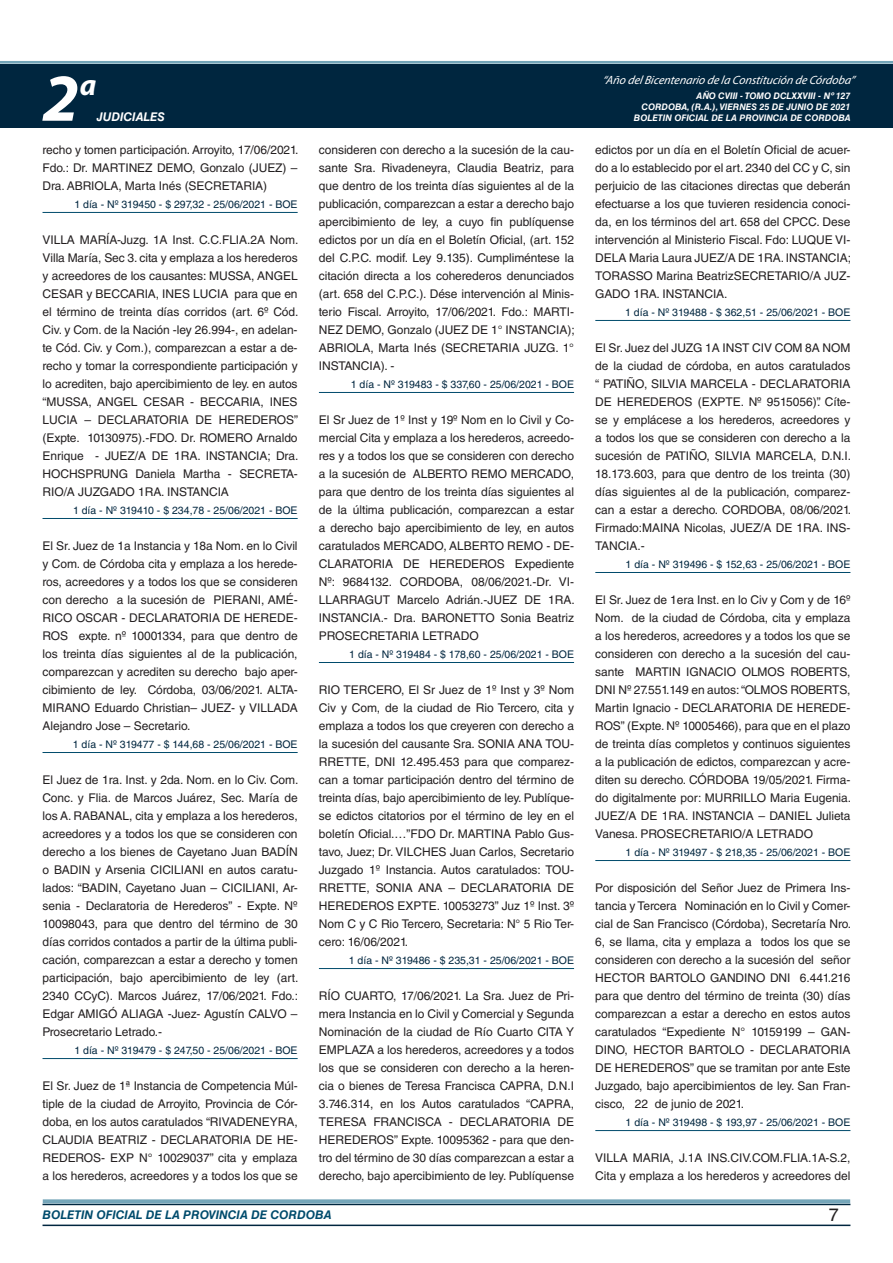
<style>
.page{position:relative;width:893px;height:1263px;background:#fff}
.page>*{position:absolute;margin:0;border:0;box-sizing:border-box;transform-origin:0 0}
.t1{font:italic 700 67.5px "Myriad Pro";color:#fff}
.t2{font:italic 700 30px "Myriad Pro";color:#fff}
.t3{font:18px "Helvetica LT Std";color:#231f20}
.t4{font:12px/18px "Helvetica LT Std";letter-spacing:-.005em;color:#231f20;text-align:justify}
.t5{font:italic 12px "Myriad Pro";color:#fff}
.t6{font:italic 700 12px "Helvetica LT Std";color:#004b6c}
.t7{font:italic 700 12px "Helvetica LT Std";color:#fff}
.t8{font:10.5px "Helvetica LT Std";color:#00263f}
.t9{font:italic 700 9px/10.8px "Helvetica LT Std";color:#fff;text-align:right}
</style>
<div class="page">
<div style="left:0;top:61px;width:893px;height:6px;background:#fff;opacity:.75"></div>
<div style="left:0;top:64px;width:893px;height:64px;background:#00263f"></div>
<hr style="left:43px;top:1224px;width:807px;height:2px;background:#00263f">
<div style="left:42px;top:1198px;width:809px;height:8px;background:#fff;opacity:.75"></div>
<hr style="left:43px;top:212px;width:255px;height:1px;background:#004b6c">
<hr style="left:43px;top:518px;width:255px;height:1px;background:#004b6c">
<hr style="left:43px;top:752px;width:255px;height:1px;background:#004b6c">
<hr style="left:43px;top:1058px;width:255px;height:1px;background:#004b6c">
<hr style="left:319px;top:392px;width:255px;height:1px;background:#004b6c">
<hr style="left:319px;top:662px;width:255px;height:1px;background:#004b6c">
<hr style="left:319px;top:968px;width:255px;height:1px;background:#004b6c">
<hr style="left:595px;top:320px;width:255px;height:1px;background:#004b6c">
<hr style="left:595px;top:572px;width:255px;height:1px;background:#004b6c">
<hr style="left:595px;top:860px;width:255px;height:1px;background:#004b6c">
<hr style="left:595px;top:1130px;width:255px;height:1px;background:#004b6c">
<p class="t5" style="left:603px;top:72px;width:254px">“Año delBicentenario de la Constitución de Córdoba”</p>
<h1 class="t1" style="left:43px;top:54px;width:38px">2</h1>
<h2 class="t2" style="left:80px;top:66px;width:18px">a</h2>
<p class="t9" style="left:642px;top:91px;width:210px">AÑO CVIII - TOMO DCLXXVIII - Nº 127<br>CORDOBA, (R.A.), VIERNES 25 DE JUNIO DE 2021</p>
<p class="t7" style="left:97px;top:110px;width:70px">JUDICIALES</p>
<p class="t9" style="left:634px;top:112px;width:218px">BOLETIN OFICIAL DE LA PROVINCIA DE CORDOBA</p>
<p class="t4" style="left:43px;top:141px;width:257px">recho y tomen participación. Arroyito, 17/06/2021.<br>Fdo.: Dr. MARTINEZ DEMO, Gonzalo (JUEZ) – Dra. ABRIOLA, Marta Inés (SECRETARIA)</p>
<p class="t8" style="left:74px;top:198px;width:225px">1 día - Nº 319450 - $ 297,32 - 25/06/2021 - BOE</p>
<p class="t4" style="left:43px;top:231px;width:257px">VILLA MARÍA-Juzg. 1A Inst. C.C.FLIA.2A Nom.<br>Villa María, Sec 3. cita y emplaza a los herederos y acreedores de los causantes: MUSSA, ANGEL CESAR y BECCARIA, INES LUCIA para que en el término de treinta días corridos (art. 6º Cód.<br>Civ. y Com. de la Nación -ley 26.994-, en adelan&shy;te Cód. Civ. y Com.), comparezcan a estar a de&shy;recho y tomar la correspondiente participación y lo acrediten, bajo apercibimiento de ley. en autos “MUSSA, ANGEL CESAR - BECCARIA, INES LUCIA – DECLARATORIA DE HEREDEROS” (Expte. 10130975).-FDO. Dr. ROMERO Arnaldo Enrique - JUEZ/A DE 1RA. INSTANCIA; Dra.<br>HOCHSPRUNG Daniela Martha - SECRETA-RIO/A JUZGADO 1RA. INSTANCIA</p>
<p class="t8" style="left:73px;top:504px;width:226px">1 día - Nº 319410 - $ 234,78 - 25/06/2021 - BOE</p>
<p class="t4" style="left:43px;top:537px;width:257px">El Sr. Juez de 1a Instancia y 18a Nom. en lo Civil y Com. de Córdoba cita y emplaza a los herede&shy;ros, acreedores y a todos los que se consideren con derecho a la sucesión de PIERANI, AMÉ-RICO OSCAR - DECLARATORIA DE HEREDE-ROS expte. nº 10001334, para que dentro de los treinta días siguientes al de la publicación, comparezcan y acrediten su derecho bajo aper&shy;cibimiento de ley. Córdoba, 03/06/2021. ALTA-MIRANO Eduardo Christian– JUEZ- y VILLADA Alejandro Jose – Secretario.</p>
<p class="t8" style="left:73px;top:738px;width:226px">1 día - Nº 319477 - $ 144,68 - 25/06/2021 - BOE</p>
<p class="t4" style="left:43px;top:771px;width:257px">El Juez de 1ra. Inst. y 2da. Nom. en lo Civ. Com.<br>Conc. y Flia. de Marcos Juárez, Sec. María de los A. RABANAL, cita y emplaza a los herederos, acreedores y a todos los que se consideren con derecho a los bienes de Cayetano Juan BADÍN o BADIN y Arsenia CICILIANI en autos caratu&shy;lados: “BADIN, Cayetano Juan – CICILIANI, Ar&shy;senia - Declaratoria de Herederos” - Expte. Nº 10098043, para que dentro del término de 30 días corridos contados a partir de la última publi&shy;cación, comparezcan a estar a derecho y tomen participación, bajo apercibimiento de ley (art.<br>2340 CCyC). Marcos Juárez, 17/06/2021. Fdo.:<br>Edgar AMIGÓ ALIAGA -Juez- Agustín CALVO – Prosecretario Letrado.-</p>
<p class="t8" style="left:74px;top:1044px;width:225px">1 día - Nº 319479 - $ 247,50 - 25/06/2021 - BOE</p>
<p class="t4" style="left:43px;top:1077px;width:257px">El Sr. Juez de 1ª Instancia de Competencia Múl&shy;tiple de la ciudad de Arroyito, Provincia de Cór&shy;doba, en los autos caratulados “RIVADENEYRA, CLAUDIA BEATRIZ - DECLARATORIA DE HE-REDEROS- EXP N° 10029037” cita y emplaza a los herederos, acreedores y a todos los que se</p>
<p class="t4" style="left:319px;top:141px;width:257px">consideren con derecho a la sucesión de la cau&shy;sante Sra. Rivadeneyra, Claudia Beatriz, para que dentro de los treinta días siguientes al de la publicación, comparezcan a estar a derecho bajo apercibimiento de ley, a cuyo fin publíquense edictos por un día en el Boletín Oficial, (art. 152 del C.P.C. modif. Ley 9.135). Cumpliméntese la citación directa a los coherederos denunciados (art. 658 del C.P.C.). Dése intervención al Minis&shy;terio Fiscal. Arroyito, 17/06/2021. Fdo.: MARTI-NEZ DEMO, Gonzalo (JUEZ DE 1° INSTANCIA); ABRIOLA, Marta Inés (SECRETARIA JUZG. 1° INSTANCIA). -</p>
<p class="t8" style="left:351px;top:378px;width:225px">1 día - Nº 319483 - $ 337,60 - 25/06/2021 - BOE</p>
<p class="t4" style="left:319px;top:411px;width:257px">El Sr Juez de 1º Inst y 19º Nom en lo Civil y Co&shy;mercial Cita y emplaza a los herederos, acreedo&shy;res y a todos los que se consideren con derecho a la sucesión de ALBERTO REMO MERCADO, para que dentro de los treinta días siguientes al de la última publicación, comparezcan a estar a derecho bajo apercibimiento de ley, en autos caratulados MERCADO, ALBERTO REMO - DE-CLARATORIA DE HEREDEROS Expediente Nº: 9684132. CORDOBA, 08/06/2021.-Dr. VI-LLARRAGUT Marcelo Adrián.-JUEZ DE 1RA.<br>INSTANCIA.- Dra. BARONETTO Sonia Beatriz PROSECRETARIA LETRADO</p>
<p class="t8" style="left:349px;top:648px;width:226px">1 día - Nº 319484 - $ 178,60 - 25/06/2021 - BOE</p>
<p class="t4" style="left:319px;top:681px;width:257px">RIO TERCERO, El Sr Juez de 1º Inst y 3º Nom Civ y Com, de la ciudad de Rio Tercero, cita y emplaza a todos los que creyeren con derecho a la sucesión del causante Sra. SONIA ANA TOU-RRETTE, DNI 12.495.453 para que comparez&shy;can a tomar participación dentro del término de treinta días, bajo apercibimiento de ley. Publíque&shy;se edictos citatorios por el término de ley en el boletín Oficial.…”FDO Dr. MARTINA Pablo Gus&shy;tavo, Juez; Dr. VILCHES Juan Carlos, Secretario Juzgado 1º Instancia. Autos caratulados: TOU-RRETTE, SONIA ANA – DECLARATORIA DE HEREDEROS EXPTE. 10053273” Juz 1º Inst. 3º Nom C y C Rio Tercero, Secretaria: N° 5 Rio Ter&shy;cero: 16/06/2021.</p>
<p class="t8" style="left:349px;top:954px;width:227px">1 día - Nº 319486 - $ 235,31 - 25/06/2021 - BOE</p>
<p class="t4" style="left:319px;top:987px;width:257px">RÍO CUARTO, 17/06/2021. La Sra. Juez de Pri&shy;mera Instancia en lo Civil y Comercial y Segunda Nominación de la ciudad de Río Cuarto CITA Y EMPLAZA a los herederos, acreedores y a todos los que se consideren con derecho a la heren&shy;cia o bienes de Teresa Francisca CAPRA, D.N.I 3.746.314, en los Autos caratulados “CAPRA, TERESA FRANCISCA - DECLARATORIA DE HEREDEROS” Expte. 10095362 - para que den&shy;tro del término de 30 días comparezcan a estar a derecho, bajo apercibimiento de ley. Publíquense</p>
<p class="t4" style="left:595px;top:141px;width:257px">edictos por un día en el Boletín Oficial de acuer&shy;do a lo establecido por el art. 2340 del CC y C, sin perjuicio de las citaciones directas que deberán efectuarse a los que tuvieren residencia conoci&shy;da, en los términos del art. 658 del CPCC. Dese intervención al Ministerio Fiscal. Fdo: LUQUE VI-DELA Maria Laura JUEZ/A DE 1RA. INSTANCIA; TORASSO Marina BeatrizSECRETARIO/A JUZ-GADO 1RA. INSTANCIA.</p>
<p class="t8" style="left:625px;top:306px;width:227px">1 día - Nº 319488 - $ 362,51 - 25/06/2021 - BOE</p>
<p class="t4" style="left:595px;top:339px;width:257px">El Sr. Juez del JUZG 1A INST CIV COM 8A NOM de la ciudad de córdoba, en autos caratulados “ PATIÑO, SILVIA MARCELA - DECLARATORIA DE HEREDEROS (EXPTE. Nº 9515056)”. Cíte&shy;se y emplácese a los herederos, acreedores y a todos los que se consideren con derecho a la sucesión de PATIÑO, SILVIA MARCELA, D.N.I.<br>18.173.603, para que dentro de los treinta (30) días siguientes al de la publicación, comparez&shy;can a estar a derecho. CORDOBA, 08/06/2021.<br>Firmado:MAINA Nicolas, JUEZ/A DE 1RA. INS-TANCIA.-</p>
<p class="t8" style="left:626px;top:558px;width:226px">1 día - Nº 319496 - $ 152,63 - 25/06/2021 - BOE</p>
<p class="t4" style="left:595px;top:591px;width:257px">El Sr. Juez de 1era Inst. en lo Civ y Com y de 16º Nom. de la ciudad de Córdoba, cita y emplaza a los herederos, acreedores y a todos los que se consideren con derecho a la sucesión del cau&shy;sante MARTIN IGNACIO OLMOS ROBERTS, DNI Nº 27.551.149 en autos: “OLMOS ROBERTS, Martin Ignacio - DECLARATORIA DE HEREDE-ROS” (Expte. Nº 10005466), para que en el plazo de treinta días completos y continuos siguientes a la publicación de edictos, comparezcan y acre&shy;diten su derecho. CÓRDOBA 19/05/2021. Firma&shy;do digitalmente por: MURRILLO Maria Eugenia.<br>JUEZ/A DE 1RA. INSTANCIA – DANIEL Julieta Vanesa. PROSECRETARIO/A LETRADO</p>
<p class="t8" style="left:626px;top:846px;width:226px">1 día - Nº 319497 - $ 218,35 - 25/06/2021 - BOE</p>
<p class="t4" style="left:595px;top:879px;width:257px">Por disposición del Señor Juez de Primera Ins&shy;tancia y Tercera Nominación en lo Civil y Comer&shy;cial de San Francisco (Córdoba), Secretaría Nro.<br>6, se llama, cita y emplaza a todos los que se consideren con derecho a la sucesión del señor HECTOR BARTOLO GANDINO DNI 6.441.216 para que dentro del término de treinta (30) días comparezcan a estar a derecho en estos autos caratulados “Expediente N° 10159199 – GAN-DINO, HECTOR BARTOLO - DECLARATORIA DE HEREDEROS” que se tramitan por ante Este Juzgado, bajo apercibimientos de ley. San Fran&shy;cisco, 22 de junio de 2021.</p>
<p class="t8" style="left:626px;top:1116px;width:226px">1 día - Nº 319498 - $ 193,97 - 25/06/2021 - BOE</p>
<p class="t4" style="left:595px;top:1149px;width:257px">VILLA MARIA, J.1A INS.CIV.COM.FLIA.1A-S.2,<br>Cita y emplaza a los herederos y acreedores del</p>
<p class="t6" style="left:43px;top:1208px;width:290px">BOLETIN OFICIAL DE LA PROVINCIA DE CORDOBA</p>
<h3 class="t3" style="left:829px;top:1204px;width:12px">7</h3>
</div>
